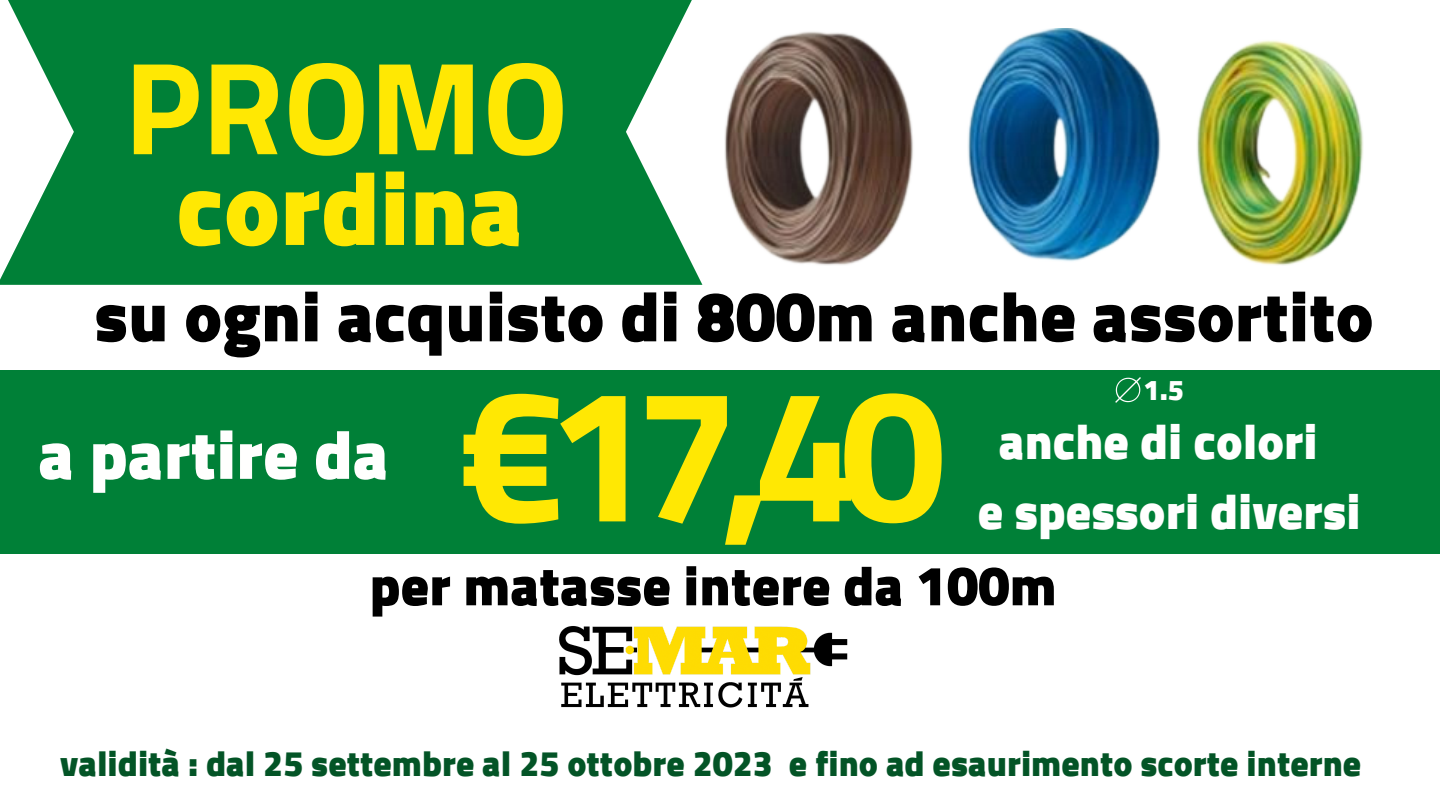
<style>
.page{position:relative;width:1440px;height:810px;background:#fff}
.page>*{position:absolute;margin:0;border:0;box-sizing:border-box;transform-origin:0 0}
.t1{font:700 189.9px "Cairo";color:#ffe803}
.t2{font:700 131.9px "Cairo";color:#ffe803}
.t3{font:900 105px "Cairo";color:#ffe803}
.t4{font:900 71.1px "Cairo";color:#000}
.t5{font:900 69.2px "Cairo";color:#fffffe}
.t6{font:900 55.9px "Cairo";color:#000}
.t7{font:900 49.9px "Cairo";color:#fffffe}
.t8{font:900 35.9px "Cairo";color:#035426}
.t9{font:900 28.8px "Cairo";color:#fffffe}
</style>
<div class="page">
<div style="left:0;top:370px;width:1440px;height:184px;background:#008037"></div>
<img style="left:724px;top:28px;width:639px;height:238px">
<svg style="left:0;top:0;width:702px;height:285px;fill:#008037"></svg>
<svg style="left:1115px;top:377px;width:26px;height:26px"></svg>
<img style="left:559px;top:626px;width:289px;height:82px">
<p class="t2" style="left:124px;top:32px;width:446px">PROMO</p>
<p class="t3" style="left:176px;top:147px;width:349px">cordina</p>
<p class="t4" style="left:94px;top:275px;width:1281px">su ogni acquisto di 800m anche assortito</p>
<p class="t9" style="left:1144px;top:374px;width:42px">1.5</p>
<p class="t1" style="left:459px;top:345px;width:489px">€17,40</p>
<p class="t7" style="left:999px;top:413px;width:320px">anche di colori</p>
<p class="t7" style="left:978px;top:482px;width:385px">e spessori diversi</p>
<p class="t6" style="left:370px;top:553px;width:689px">per matasse intere da 100m</p>
<p class="t5" style="left:38px;top:414px;width:352px">a partire da</p>
<p class="t8" style="left:60px;top:743px;width:1303px">validità : dal 25 settembre al 25 ottobre 2023 e fino ad esaurimento scorte interne</p>
</div>
